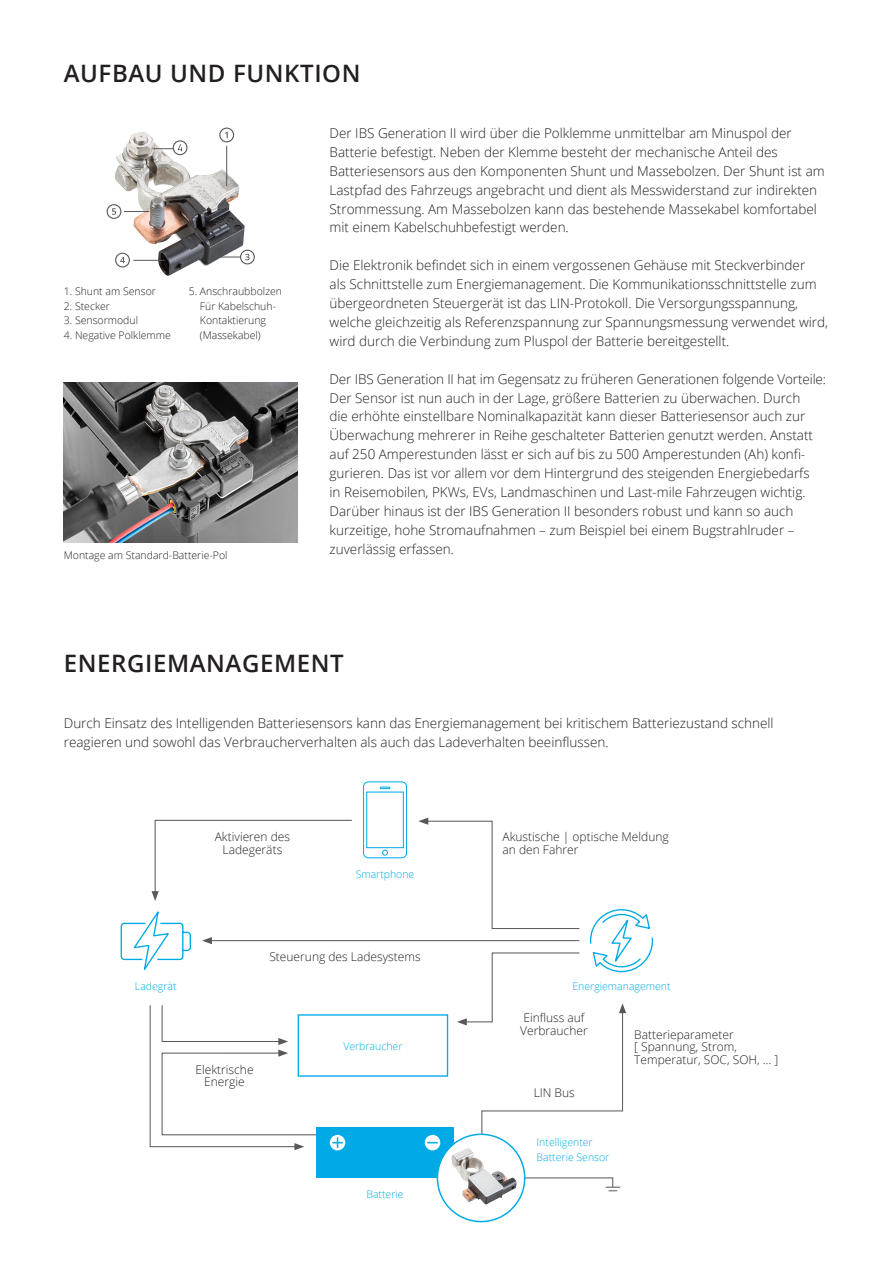
<style>
.page{position:relative;width:893px;height:1263px;background:#fff}
.page>*{position:absolute;margin:0;border:0;box-sizing:border-box;transform-origin:0 0}
.t1{font:600 24px "Open Sans";letter-spacing:.025em;color:#231f20}
.t2{font:300 13.5px/18.9px "Open Sans";color:#231f20}
.t3{font:300 12px/12.6px "Open Sans";color:#231f20}
.t4{font:300 10.5px/14.7px "Open Sans";color:#231f20}
.t5{font:300 10.5px/14.7px "Open Sans";color:#00abe5}
</style>
<div class="page">
<img style="left:64px;top:383px;width:233px;height:159px">
<img style="left:115px;top:132px;width:130px;height:144px">
<svg style="left:173px;top:141px;width:14px;height:14px"></svg>
<div style="left:173px;top:140px;width:14px;height:15px;border:1px solid #57585a;border-radius:50%"></div>
<svg style="left:153px;top:144px;width:29px;height:7px"></svg>
<hr style="left:133px;top:260px;width:31px;height:1px;background:#57585a">
<svg style="left:124px;top:211px;width:25px;height:1px"></svg>
<hr style="left:214px;top:257px;width:33px;height:1px;background:#57585a">
<div style="left:107px;top:205px;width:14px;height:13px;background:#fff;border-radius:50%"></div>
<div style="left:107px;top:204px;width:14px;height:15px;border:1px solid #57585a;border-radius:50%"></div>
<div style="left:116px;top:253px;width:13px;height:14px;background:#fff;border-radius:50%"></div>
<div style="left:115px;top:253px;width:15px;height:14px;border:1px solid #57585a;border-radius:50%"></div>
<hr style="left:226px;top:146px;width:1px;height:40px;background:#57585a">
<svg style="left:241px;top:250px;width:13px;height:14px"></svg>
<div style="left:240px;top:250px;width:15px;height:14px;border:1px solid #57585a;border-radius:50%"></div>
<div style="left:220px;top:128px;width:14px;height:14px;background:#fff;border-radius:50%"></div>
<div style="left:219px;top:128px;width:15px;height:14px;border:1px solid #57585a;border-radius:50%"></div>
<svg style="left:225px;top:132px;width:3px;height:6px"></svg>
<svg style="left:245px;top:254px;width:5px;height:6px"></svg>
<svg style="left:112px;top:208px;width:4px;height:7px"></svg>
<svg style="left:120px;top:257px;width:5px;height:6px"></svg>
<div style="left:316px;top:1127px;width:138px;height:51px;background:#00abe5"></div>
<svg style="left:425px;top:1135px;width:15px;height:15px"></svg>
<div style="left:330px;top:1135px;width:15px;height:15px;background:#fff;border-radius:50%"></div>
<svg style="left:332px;top:1137px;width:11px;height:11px"></svg>
<svg style="left:149px;top:1005px;width:167px;height:145px"></svg>
<hr style="left:210px;top:940px;width:369px;height:1px;background:#57585a">
<svg style="left:523px;top:1177px;width:97px;height:14px"></svg>
<svg style="left:418px;top:818px;width:236px;height:325px"></svg>
<svg style="left:363px;top:781px;width:45px;height:78px"></svg>
<div style="left:437px;top:1134px;width:88px;height:87px;background:#fff;border-radius:50%"></div>
<svg style="left:120px;top:819px;width:233px;height:151px"></svg>
<img style="left:451px;top:1148px;width:66px;height:57px">
<h1 class="t1" style="left:64px;top:57px;width:298px">AUFBAU UND FUNKTION</h1>
<p class="t4" style="left:64px;top:284px;width:94px">1. Shunt am Sensor</p>
<p class="t4" style="left:64px;top:298px;width:48px">2. Stecker</p>
<p class="t4" style="left:64px;top:313px;width:76px">3. Sensormodul</p>
<p class="t4" style="left:64px;top:328px;width:109px">4. Negative Polklemme</p>
<p class="t4" style="left:200px;top:284px;width:84px;text-indent:-11px">5. Anschraubbolzen<br>Für Kabelschuh-<br>Kontaktierung (Massekabel)</p>
<p class="t4" style="left:64px;top:547px;width:165px">Montage am Standard-Batterie-Pol</p>
<p class="t2" style="left:330px;top:123px;width:497px">Der IBS Generation II wird über die Polklemme unmittelbar am Minuspol der Batterie befestigt. Neben der Klemme besteht der mechanische Anteil des Batteriesensors aus den Komponenten Shunt und Massebolzen. Der Shunt ist am Lastpfad des Fahrzeugs angebracht und dient als Messwiderstand zur indirekten Strommessung. Am Massebolzen kann das bestehende Massekabel komfortabel mit einem Kabelschuhbefestigt werden.</p>
<p class="t2" style="left:330px;top:255px;width:500px">Die Elektronik befindet sich in einem vergossenen Gehäuse mit Steckverbinder<br>als Schnittstelle zum Energiemanagement. Die Kommunikationsschnittstelle zum übergeordneten Steuergerät ist das LIN-Protokoll. Die Versorgungsspannung, welche gleichzeitig als Referenzspannung zur Spannungsmessung verwendet wird, wird durch die Verbindung zum Pluspol der Batterie bereitgestellt.</p>
<p class="t2" style="left:330px;top:369px;width:498px">Der IBS Generation II hat im Gegensatz zu früheren Generationen folgende Vorteile:<br>Der Sensor ist nun auch in der Lage, größere Batterien zu überwachen. Durch<br>die erhöhte einstellbare Nominalkapazität kann dieser Batteriesensor auch zur Überwachung mehrerer in Reihe geschalteter Batterien genutzt werden. Anstatt auf 250 Amperestunden lässt er sich auf bis zu 500 Amperestunden (Ah) konfi&shy;gurieren. Das ist vor allem vor dem Hintergrund des steigenden Energiebedarfs<br>in Reisemobilen, PKWs, EVs, Landmaschinen und Last-mile Fahrzeugen wichtig.<br>Darüber hinaus ist der IBS Generation II besonders robust und kann so auch kurzeitige, hohe Stromaufnahmen – zum Beispiel bei einem Bugstrahlruder – zuverlässig erfassen.</p>
<h1 class="t1" style="left:64px;top:647px;width:282px">ENERGIEMANAGEMENT</h1>
<p class="t2" style="left:64px;top:713px;width:711px">Durch Einsatz des Intelligenden Batteriesensors kann das Energiemanagement bei kritischem Batteriezustand schnell reagieren und sowohl das Verbraucherverhalten als auch das Ladeverhalten beeinflussen.</p>
<p class="t3" style="left:215px;top:830px;width:77px;text-align:center">Aktivieren des<br>Ladegeräts</p>
<p class="t3" style="left:502px;top:830px;width:168px">Akustische | optische Meldung an den Fahrer</p>
<p class="t5" style="left:356px;top:866px;width:60px">Smartphone</p>
<p class="t3" style="left:269px;top:950px;width:153px">Steuerung des Ladesystems</p>
<p class="t5" style="left:135px;top:979px;width:43px">Ladegrät</p>
<p class="t5" style="left:572px;top:979px;width:100px">Energiemanagement</p>
<p class="t3" style="left:195px;top:1063px;width:60px;text-align:center">Elektrische<br>Energie</p>
<p class="t5" style="left:343px;top:1038px;width:61px">Verbraucher</p>
<p class="t5" style="left:366px;top:1186px;width:39px">Batterie</p>
<p class="t3" style="left:520px;top:1011px;width:69px">Einfluss auf<br>Verbraucher</p>
<p class="t3" style="left:534px;top:1086px;width:43px">LIN Bus</p>
<p class="t5" style="left:537px;top:1134px;width:74px">Intelligenter<br>Batterie Sensor</p>
<p class="t3" style="left:634px;top:1028px;width:146px">Batterieparameter<br>[ Spannung, Strom,<br>Temperatur, SOC, SOH, … ]</p>
</div>
